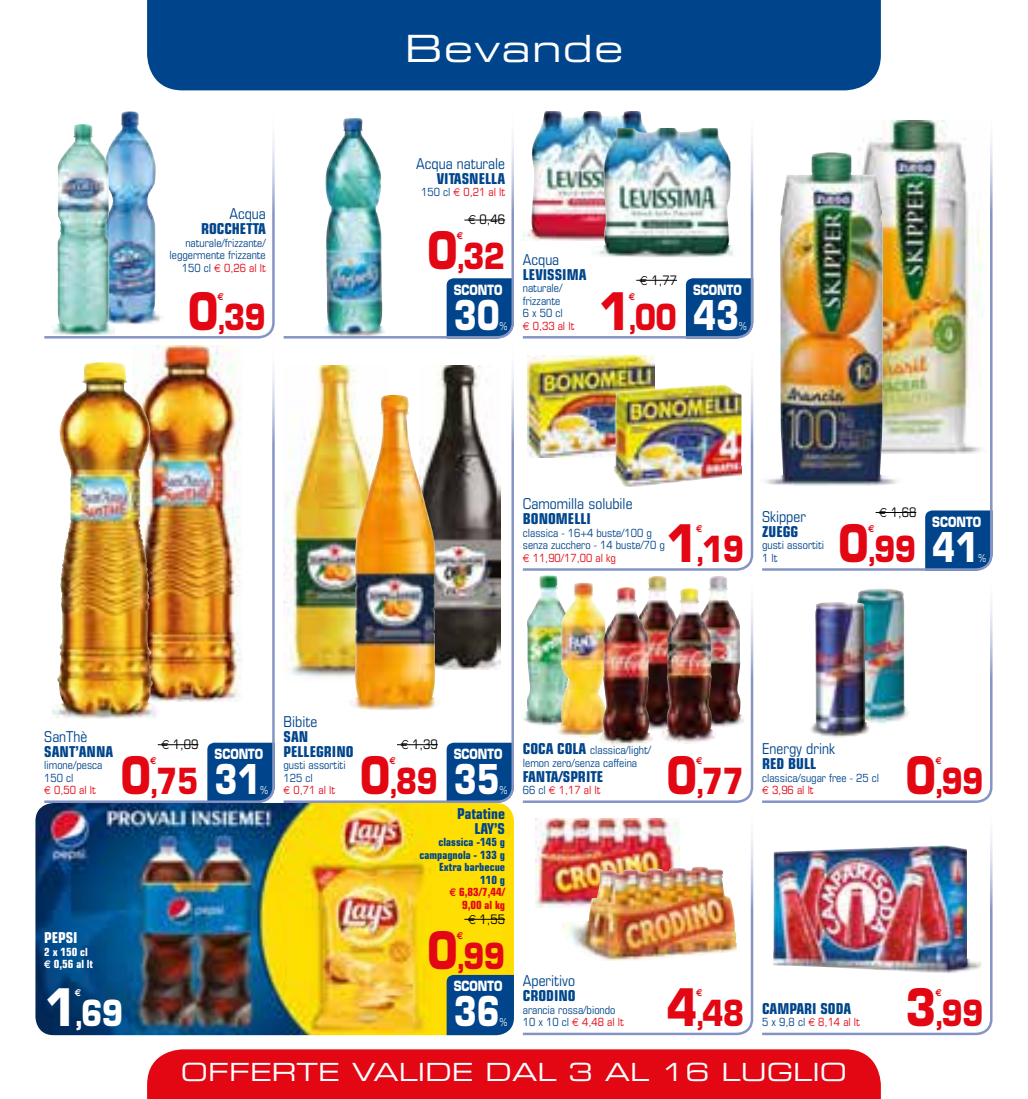
<style>
.page{position:relative;width:1028px;height:1099px;background:#fff}
.page>*{position:absolute;margin:0;border:0;box-sizing:border-box;transform-origin:0 0}
.t1{font:700 50.25px "Eurostile";color:#e30613;scale:.85 1}
.t2{font:700 50.25px "Eurostile";color:#fff;scale:.85 1}
.t3{font:700 40px "Eurostile";color:#fff;scale:.8 1}
.t4{font:37.5px "Eurostile Extended Two";letter-spacing:.04em;color:#fff}
.t5{font:700 35px "Eurostile";letter-spacing:-.025em;color:#e30613;scale:.85 1}
.t6{font:700 35px "Eurostile";color:#fff;scale:.85 1}
.t7{font:25px "Eurostile Extended Two";color:#fff}
.t8{font:15px/15px "Eurostile Bold Condensed 2";color:#00458b}
.t9{font:15px "Eurostile Condensed 2";color:#00458b}
.t10{font:15px "Eurostile Bold Condensed 2";color:#fff}
.t11{font:700 13.75px "Eurostile";color:#fff;scale:.8 1}
.t12{font:13.12px "Eurostile Condensed 2";color:#000}
.t13{font:11.25px/12.5px "Eurostile Condensed 2";color:#00458b}
.t14{font:11.25px/12.5px "Eurostile Bold Condensed 2";color:#00458b;text-align:right}
.t15{font:11.25px "Eurostile Condensed 2";color:#e30613}
.t16{font:11.25px/12.5px "Eurostile Bold Condensed 2";color:#fff}
.t17{font:10.62px "Eurostile";color:#fff;scale:.8 1}
.t18{font:10px "Euro Sans Bold 2";color:#e30613;scale:.85 1}
.t19{font:10px "Euro Sans Bold 2";color:#fff;scale:.85 1}
.s1{font-family:"Euro Sans";color:#e30613}
.s2{color:#e30613}
.s3{font-size:30px}
.s4{color:#00458b}
.s5{font-family:"Euro Sans"}
.s6{font-family:"Eurostile Bold Condensed 2";font-size:15px}
.s7{font-family:"Euro Sans Bold 2";color:#e30613}
.s8{font-family:"Euro Sans Bold 2"}
</style>
<div class="page">
<div style="left:147px;top:0;width:734px;height:90px;background:#00458b"></div>
<div style="left:147px;top:1049px;width:734px;height:49px;background:#e30613"></div>
<img style="left:52px;top:111px;width:223px;height:225px">
<img style="left:522px;top:111px;width:232px;height:225px">
<img style="left:324px;top:118px;width:190px;height:218px">
<img style="left:522px;top:336px;width:232px;height:232px">
<img style="left:765px;top:120px;width:228px;height:448px">
<img style="left:44px;top:336px;width:231px;height:467px">
<img style="left:283px;top:336px;width:231px;height:467px">
<img style="left:762px;top:568px;width:231px;height:232px">
<img style="left:522px;top:818px;width:232px;height:218px">
<img style="left:762px;top:800px;width:231px;height:236px">
<svg style="left:522px;top:568px;width:232px;height:235px"></svg>
<img style="left:35px;top:803px;width:479px;height:232px">
<div style="left:446px;top:974px;width:68px;height:61px;background:#00458b"></div>
<hr style="left:464px;top:919px;width:41px;height:1px;background:#000">
<img style="left:630px;top:576px;width:54px;height:155px">
<img style="left:690px;top:576px;width:54px;height:151px">
<img style="left:522px;top:575px;width:53px;height:150px">
<img style="left:555px;top:583px;width:56px;height:154px">
<img style="left:598px;top:587px;width:55px;height:159px">
<img style="left:660px;top:588px;width:57px;height:156px">
<h3 class="t4" style="left:405px;top:22px;width:220px">Bevande</h3>
<h3 class="t9" style="left:229px;top:205px;width:38px">Acqua</h3>
<h3 class="t8" style="left:201px;top:221px;width:66px">ROCCHETTA</h3>
<p class="t13" style="left:170px;top:236px;width:98px;text-align:right">naturale/frizzante/ leggermente frizzante<br>150 cl <span class="s1">€</span> <span class="s2">0,26 al lt</span></p>
<h1 class="t1" style="left:188px;top:280px;width:38px">0</h1>
<p class="t18" style="left:217px;top:290px;width:9px">€</p>
<h3 class="t5" style="left:217px;top:295px;width:59px"><span class="s3">,</span>39</h3>
<h3 class="t9" style="left:416px;top:154px;width:90px">Acqua naturale</h3>
<h3 class="t8" style="left:437px;top:171px;width:70px">VITASNELLA</h3>
<p class="t15" style="left:421px;top:185px;width:85px"><span class="s4">150 cl</span> <span class="s5">€</span> 0,21 al lt</p>
<p class="t12" style="left:468px;top:212px;width:39px"><span class="s5">€</span> 0,46</p>
<h1 class="t1" style="left:427px;top:220px;width:38px">0</h1>
<p class="t18" style="left:457px;top:230px;width:9px">€</p>
<h3 class="t5" style="left:456px;top:235px;width:59px"><span class="s3">,</span>32</h3>
<p class="t11" style="left:454px;top:281px;width:62px">SCONTO</p>
<h2 class="t3" style="left:454px;top:290px;width:59px">30</h2>
<p class="t17" style="left:500px;top:319px;width:11px">%</p>
<h3 class="t9" style="left:523px;top:250px;width:38px">Acqua</h3>
<h3 class="t8" style="left:523px;top:267px;width:65px">LEVISSIMA</h3>
<p class="t13" style="left:523px;top:282px;width:53px">naturale/ frizzante<br>6 x 50 cl<br><span class="s1">€</span> <span class="s2">0,33 al lt</span></p>
<p class="t12" style="left:640px;top:272px;width:39px"><span class="s5">€</span> 1,77</p>
<h1 class="t1" style="left:599px;top:280px;width:38px">1</h1>
<p class="t18" style="left:628px;top:290px;width:9px">€</p>
<h3 class="t5" style="left:628px;top:295px;width:59px"><span class="s3">,</span>00</h3>
<p class="t11" style="left:693px;top:281px;width:62px">SCONTO</p>
<h2 class="t3" style="left:693px;top:290px;width:59px">43</h2>
<p class="t17" style="left:739px;top:319px;width:11px">%</p>
<h3 class="t9" style="left:523px;top:495px;width:111px">Camomilla solubile</h3>
<h3 class="t8" style="left:523px;top:511px;width:70px">BONOMELLI</h3>
<p class="t13" style="left:523px;top:526px;width:144px">classica - 16+4 buste/100 g senza zucchero - 14 buste/70 g <span class="s1">€</span> <span class="s2">11,90/17,00 al kg</span></p>
<h1 class="t1" style="left:666px;top:512px;width:38px">1</h1>
<p class="t18" style="left:696px;top:522px;width:9px">€</p>
<h3 class="t5" style="left:695px;top:527px;width:59px"><span class="s3">,</span>19</h3>
<h3 class="t9" style="left:762px;top:507px;width:45px">Skipper</h3>
<h3 class="t8" style="left:762px;top:524px;width:38px">ZUEGG</h3>
<p class="t13" style="left:762px;top:539px;width:64px">gusti assortiti<br>1 lt</p>
<p class="t12" style="left:879px;top:504px;width:39px"><span class="s5">€</span> 1,68</p>
<h1 class="t1" style="left:838px;top:512px;width:38px">0</h1>
<p class="t18" style="left:868px;top:522px;width:9px">€</p>
<h3 class="t5" style="left:867px;top:527px;width:59px"><span class="s3">,</span>99</h3>
<p class="t11" style="left:932px;top:513px;width:62px">SCONTO</p>
<h2 class="t3" style="left:932px;top:522px;width:59px">41</h2>
<p class="t17" style="left:978px;top:551px;width:11px">%</p>
<h3 class="t9" style="left:44px;top:727px;width:45px">SanThè</h3>
<h3 class="t8" style="left:44px;top:743px;width:70px">SANT’ANNA</h3>
<p class="t13" style="left:44px;top:758px;width:60px">limone/pesca<br>150 cl<br><span class="s1">€</span> <span class="s2">0,50 al lt</span></p>
<p class="t12" style="left:161px;top:736px;width:39px"><span class="s5">€</span> 1,09</p>
<h1 class="t1" style="left:120px;top:744px;width:38px">0</h1>
<p class="t18" style="left:150px;top:754px;width:9px">€</p>
<h3 class="t5" style="left:150px;top:759px;width:59px"><span class="s3">,</span>75</h3>
<p class="t11" style="left:214px;top:745px;width:62px">SCONTO</p>
<h2 class="t3" style="left:214px;top:754px;width:59px">31</h2>
<p class="t17" style="left:260px;top:783px;width:11px">%</p>
<h3 class="t9" style="left:283px;top:712px;width:35px">Bibite</h3>
<h3 class="t8" style="left:283px;top:728px;width:72px">SAN<br>PELLEGRINO</h3>
<p class="t13" style="left:283px;top:758px;width:64px">gusti assortiti<br>125 cl<br><span class="s1">€</span> <span class="s2">0,71 al lt</span></p>
<h1 class="t1" style="left:905px;top:744px;width:38px">0</h1>
<p class="t18" style="left:935px;top:754px;width:9px">€</p>
<p class="t12" style="left:401px;top:736px;width:39px"><span class="s5">€</span> 1,39</p>
<p class="t13" style="left:523px;top:743px;width:130px"><span class="s6">COCA COLA</span> classica/light/ lemon zero/senza caffeina</p>
<h3 class="t8" style="left:523px;top:768px;width:82px">FANTA/SPRITE</h3>
<p class="t15" style="left:523px;top:783px;width:79px"><span class="s4">66 cl</span> <span class="s5">€</span> 1,17 al lt</p>
<h3 class="t9" style="left:762px;top:739px;width:74px">Energy drink</h3>
<h3 class="t8" style="left:762px;top:756px;width:56px">RED BULL</h3>
<p class="t13" style="left:762px;top:771px;width:119px">classica/sugar free - 25 cl <span class="s1">€</span> <span class="s2">3,96 al lt</span></p>
<p class="t11" style="left:454px;top:745px;width:62px">SCONTO</p>
<h2 class="t3" style="left:454px;top:754px;width:59px">35</h2>
<h1 class="t1" style="left:666px;top:744px;width:38px">0</h1>
<p class="t18" style="left:696px;top:754px;width:9px">€</p>
<h1 class="t1" style="left:360px;top:744px;width:38px">0</h1>
<p class="t18" style="left:389px;top:754px;width:9px">€</p>
<h3 class="t5" style="left:935px;top:759px;width:59px"><span class="s3">,</span>99</h3>
<h3 class="t5" style="left:389px;top:759px;width:59px"><span class="s3">,</span>89</h3>
<h3 class="t5" style="left:695px;top:759px;width:59px"><span class="s3">,</span>77</h3>
<p class="t17" style="left:500px;top:783px;width:11px">%</p>
<h3 class="t8" style="left:457px;top:805px;width:49px;text-align:right">Patatine<br>LAY’S</h3>
<p class="t14" style="left:419px;top:835px;width:87px">classica -145 g campagnola - 133 g<br>Extra barbecue<br>110 g<br><span class="s7">€</span> <span class="s2">6,83/7,44/<br>9,00 al kg</span></p>
<p class="t12" style="left:468px;top:911px;width:39px"><span class="s5">€</span> 1,55</p>
<h3 class="t10" style="left:44px;top:928px;width:35px">PEPSI</h3>
<p class="t16" style="left:44px;top:945px;width:50px">2 x 150 cl <span class="s8">€</span> 0,56 al lt</p>
<h1 class="t1" style="left:427px;top:919px;width:38px">0</h1>
<p class="t18" style="left:457px;top:929px;width:9px">€</p>
<h3 class="t5" style="left:456px;top:934px;width:59px"><span class="s3">,</span>99</h3>
<h1 class="t2" style="left:45px;top:976px;width:38px">1</h1>
<p class="t19" style="left:75px;top:986px;width:9px">€</p>
<h3 class="t6" style="left:74px;top:991px;width:59px"><span class="s3">,</span>69</h3>
<p class="t11" style="left:454px;top:977px;width:62px">SCONTO</p>
<h2 class="t3" style="left:454px;top:986px;width:59px">36</h2>
<p class="t17" style="left:500px;top:1015px;width:11px">%</p>
<h3 class="t9" style="left:523px;top:971px;width:54px">Aperitivo</h3>
<h3 class="t8" style="left:523px;top:988px;width:54px">CRODINO</h3>
<p class="t13" style="left:523px;top:1003px;width:102px">arancia rossa/biondo<br>10 x 10 cl <span class="s1">€</span> <span class="s2">4,48 al lt</span></p>
<h1 class="t1" style="left:666px;top:976px;width:38px">4</h1>
<p class="t18" style="left:696px;top:986px;width:9px">€</p>
<h3 class="t5" style="left:695px;top:991px;width:59px"><span class="s3">,</span>48</h3>
<h3 class="t8" style="left:762px;top:1000px;width:91px">CAMPARI SODA</h3>
<p class="t15" style="left:762px;top:1015px;width:99px"><span class="s4">5 x 9,8 cl</span> <span class="s5">€</span> 8,14 al lt</p>
<h1 class="t1" style="left:905px;top:976px;width:38px">3</h1>
<p class="t18" style="left:935px;top:986px;width:9px">€</p>
<h3 class="t5" style="left:935px;top:991px;width:59px"><span class="s3">,</span>99</h3>
<h3 class="t7" style="left:181px;top:1055px;width:667px">OFFERTE VALIDE DAL 3 AL 16 LUGLIO</h3>
</div>
